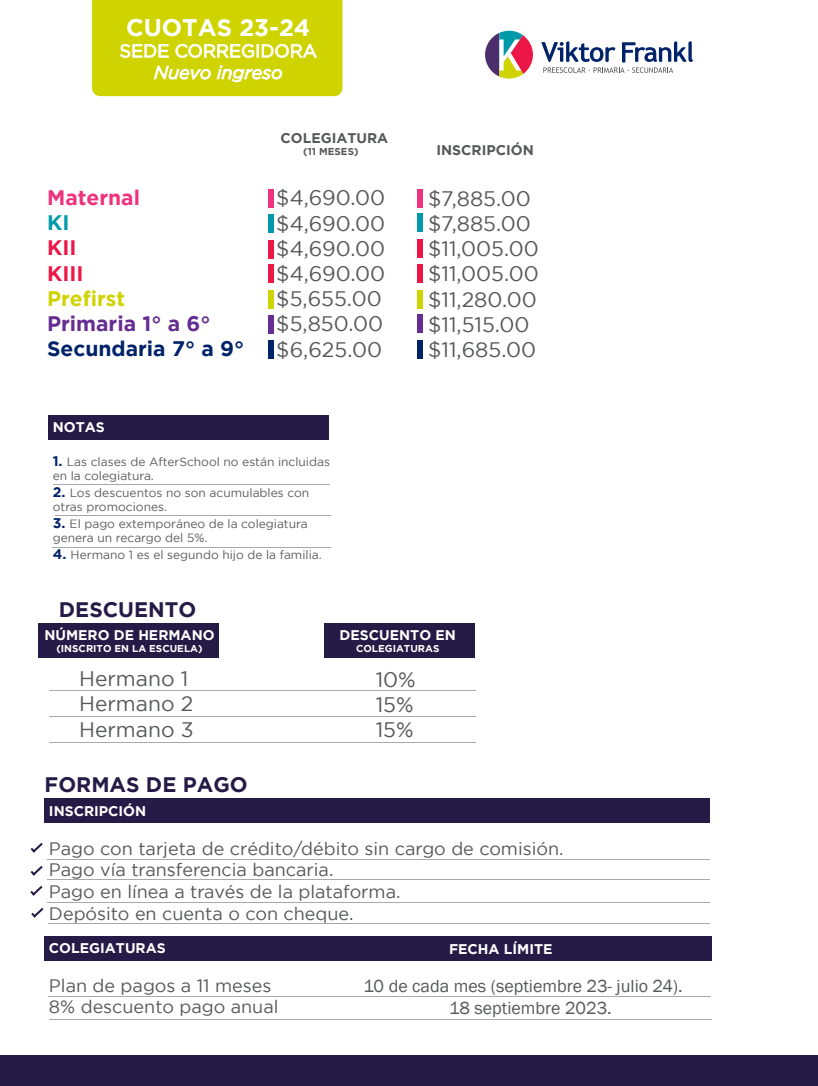
<style>
.page{position:relative;width:818px;height:1086px;background:#fff}
.page>*{position:absolute;margin:0;border:0;box-sizing:border-box;transform-origin:0 0}
.t1{font:700 24px "Gotham";color:#fff}
.t2{font:21px/25.2px "Gotham";color:#57585a}
.t3{font:700 21px "Gotham";color:#261a46}
.t4{font:700 21px "Gotham";color:#002369}
.t5{font:700 21px "Gotham";color:#652d91}
.t6{font:700 21px "Gotham";color:#ee337e}
.t7{font:700 21px "Gotham";color:#cfd400}
.t8{font:700 21px/25.2px "Gotham";color:#ed1747}
.t9{font:700 21px "Gotham";color:#0099a9}
.t10{font:18px/21.6px "Gotham";color:#57585a}
.t11{font:18px "Franklin Gothic";color:#57585a}
.t12{font:18px "Gotham";color:#fff}
.t13{font:italic 18px "Gotham";color:#fff}
.t14{font:700 14px "Gotham";color:#fff}
.t15{font:700 14px "Gotham";color:#57585a}
.t16{font:12px/14.4px "Gotham";color:#5b5b61}
.t17{font:700 10px "Gotham";color:#fff}
.t18{font:700 10px "Gotham";color:#57585a}
.s1{font-weight:700;font-size:14px;color:#002369}
</style>
<div class="page">
<div style="left:38px;top:623px;width:181px;height:35px;background:#261a46"></div>
<div style="left:324px;top:623px;width:151px;height:34px;background:#261a46"></div>
<hr style="left:49px;top:690px;width:426px;height:1px;background:#a8a9ad">
<hr style="left:49px;top:716px;width:426px;height:1px;background:#a8a9ad">
<hr style="left:49px;top:742px;width:427px;height:1px;background:#a8a9ad">
<div style="left:44px;top:798px;width:666px;height:25px;background:#261a46"></div>
<div style="left:44px;top:936px;width:668px;height:25px;background:#261a46"></div>
<hr style="left:47px;top:859px;width:662px;height:1px;background:#a8a9ad">
<hr style="left:47px;top:879px;width:662px;height:1px;background:#a8a9ad">
<hr style="left:47px;top:902px;width:662px;height:1px;background:#a8a9ad">
<hr style="left:48px;top:923px;width:662px;height:1px;background:#a8a9ad">
<hr style="left:49px;top:996px;width:662px;height:1px;background:#a8a9ad">
<hr style="left:49px;top:1019px;width:663px;height:1px;background:#a8a9ad">
<svg style="left:31px;top:843px;width:12px;height:10px"></svg>
<svg style="left:31px;top:866px;width:12px;height:10px"></svg>
<svg style="left:30px;top:886px;width:13px;height:10px"></svg>
<svg style="left:92px;top:0;width:250px;height:96px;background:#d2d712"></svg>
<svg style="left:485px;top:31px;width:48px;height:48px"></svg>
<svg style="left:541px;top:41px;width:152px;height:32px"></svg>
<div style="left:0;top:1055px;width:818px;height:31px;background:#261a46"></div>
<div style="left:48px;top:415px;width:280px;height:25px;background:#261a46"></div>
<hr style="left:53px;top:484px;width:276px;height:1px;background:#a5a8ae">
<hr style="left:53px;top:547px;width:278px;height:1px;background:#a5a8ae">
<hr style="left:55px;top:515px;width:276px;height:1px;background:#a5a8ae">
<div style="left:268px;top:189px;width:5px;height:19px;background:#ee337e"></div>
<div style="left:268px;top:214px;width:5px;height:18px;background:#0099a9"></div>
<div style="left:268px;top:240px;width:5px;height:18px;background:#ed1747"></div>
<div style="left:268px;top:265px;width:5px;height:18px;background:#ed1747"></div>
<div style="left:268px;top:291px;width:5px;height:18px;background:#cfd400"></div>
<div style="left:268px;top:315px;width:5px;height:19px;background:#652d91"></div>
<div style="left:268px;top:341px;width:5px;height:18px;background:#002369"></div>
<div style="left:417px;top:189px;width:6px;height:18px;background:#ee337e"></div>
<div style="left:417px;top:214px;width:6px;height:18px;background:#0099a9"></div>
<div style="left:417px;top:239px;width:6px;height:19px;background:#ed1747"></div>
<div style="left:417px;top:264px;width:6px;height:18px;background:#ed1747"></div>
<div style="left:417px;top:290px;width:6px;height:18px;background:#cfd400"></div>
<div style="left:417px;top:315px;width:6px;height:18px;background:#652d91"></div>
<div style="left:417px;top:340px;width:6px;height:19px;background:#002369"></div>
<svg style="left:31px;top:908px;width:12px;height:10px"></svg>
<h1 class="t1" style="left:126px;top:13px;width:186px">CUOTAS 23-24</h1>
<h3 class="t12" style="left:120px;top:41px;width:199px">SEDE CORREGIDORA</h3>
<h3 class="t13" style="left:154px;top:63px;width:130px">Nuevo ingreso</h3>
<h2 class="t6" style="left:47px;top:185px;width:94px">Maternal</h2>
<h2 class="t9" style="left:47px;top:211px;width:24px">KI</h2>
<h2 class="t8" style="left:47px;top:235px;width:38px">KII<br>KIII</h2>
<h2 class="t7" style="left:47px;top:286px;width:80px">Prefirst</h2>
<h2 class="t5" style="left:47px;top:311px;width:165px">Primaria 1° a 6°</h2>
<h2 class="t4" style="left:47px;top:337px;width:199px">Secundaria 7° a 9°</h2>
<p class="t15" style="left:281px;top:130px;width:109px">COLEGIATURA</p>
<p class="t18" style="left:303px;top:146px;width:57px">(11 MESES)</p>
<h2 class="t2" style="left:276px;top:185px;width:110px">$4,690.00 $4,690.00 $4,690.00 $4,690.00 $5,655.00 $5,850.00 $6,625.00</h2>
<p class="t14" style="left:53px;top:419px;width:54px">NOTAS</p>
<p class="t16" style="left:53px;top:454px;width:279px"><span class="s1">1.</span> Las clases de AfterSchool no están incluidas en la colegiatura.</p>
<p class="t16" style="left:53px;top:485px;width:258px"><span class="s1">2.</span> Los descuentos no son acumulables con otras promociones.</p>
<p class="t16" style="left:53px;top:516px;width:256px"><span class="s1">3.</span> El pago extemporáneo de la colegiatura genera un recargo del 5%.</p>
<p class="t16" style="left:53px;top:548px;width:270px"><span class="s1">4.</span> Hermano 1 es el segundo hijo de la familia.</p>
<h2 class="t3" style="left:59px;top:597px;width:139px">DESCUENTO</h2>
<p class="t15" style="left:437px;top:142px;width:99px">INSCRIPCIÓN</p>
<h2 class="t2" style="left:428px;top:185px;width:112px">$7,885.00 $7,885.00 $11,005.00 $11,005.00 $11,280.00 $11,515.00 $11,685.00</h2>
<p class="t14" style="left:44px;top:627px;width:172px">NÚMERO DE HERMANO</p>
<p class="t17" style="left:57px;top:643px;width:148px">(INSCRITO EN LA ESCUELA)</p>
<h2 class="t2" style="left:79px;top:666px;width:116px">Hermano 1<br>Hermano 2<br>Hermano 3</h2>
<h2 class="t3" style="left:45px;top:772px;width:205px">FORMAS DE PAGO</h2>
<p class="t14" style="left:340px;top:627px;width:118px">DESCUENTO EN</p>
<p class="t17" style="left:356px;top:643px;width:85px">COLEGIATURAS</p>
<h2 class="t2" style="left:376px;top:666px;width:42px;text-align:justify">10% 15% 15%</h2>
<p class="t14" style="left:49px;top:803px;width:99px">INSCRIPCIÓN</p>
<h3 class="t10" style="left:49px;top:837px;width:516px">Pago con tarjeta de crédito/débito sin cargo de comisión.<br>Pago vía transferencia bancaria.<br>Pago en línea a través de la plataforma.<br>Depósito en cuenta o con cheque.</h3>
<p class="t14" style="left:49px;top:940px;width:118px">COLEGIATURAS</p>
<h3 class="t10" style="left:49px;top:974px;width:231px">Plan de pagos a 11 meses<br>8% descuento pago anual</h3>
<p class="t14" style="left:449px;top:941px;width:105px">FECHA LÍMITE</p>
<h3 class="t11" style="left:364px;top:975px;width:321px">10 de cada mes (septiembre 23- julio 24).</h3>
<h3 class="t11" style="left:449px;top:997px;width:164px">18 septiembre 2023.</h3>
</div>
